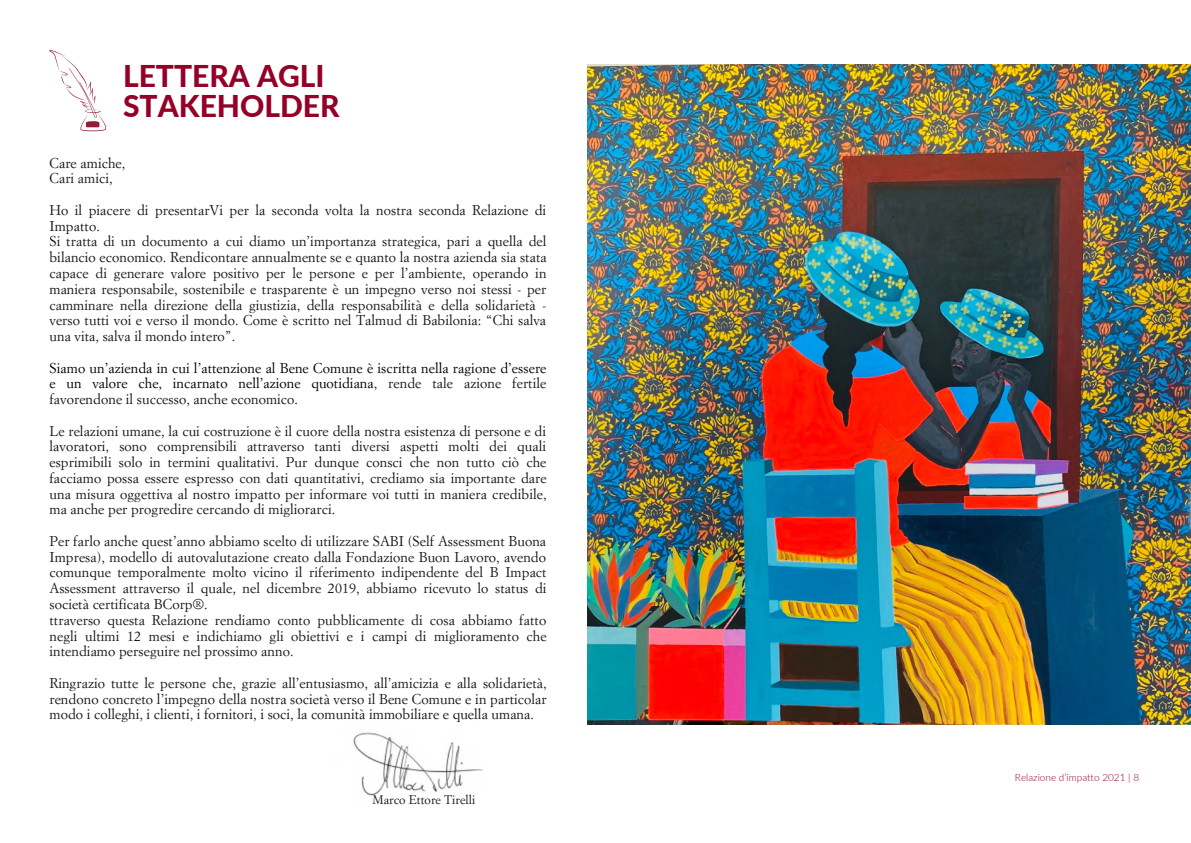
<style>
.page{position:relative;width:1191px;height:843px;background:#fff}
.page>*{position:absolute;margin:0;border:0;box-sizing:border-box;transform-origin:0 0}
.t1{font:800 30px/30px "Lato";color:#940028}
.t2{font:14px/15.8px "Simoncini Garamond Std";letter-spacing:.005em;color:#171615}
.t3{font:14px/15.8px "Simoncini Garamond Std";letter-spacing:.005em;color:#000;text-align:justify}
.t4{font:12.3px "Simoncini Garamond Std";letter-spacing:.005em;color:#171615}
.t5{font:300 10px "Lato";color:#940028}
.s1{color:#171615}
</style>
<div class="page">
<img style="left:353px;top:732px;width:130px;height:64px">
<svg style="left:49px;top:50px;width:57px;height:81px"></svg>
<img style="left:587px;top:64px;width:603px;height:660px">
<h1 class="t1" style="left:123px;top:60px;width:218px">LETTERA AGLI<br>STAKEHOLDER</h1>
<p class="t2" style="left:49px;top:156px;width:77px">Care amiche,<br>Cari amici,</p>
<p class="t2" style="left:49px;top:203px;width:498px">Ho il piacere di presentarVi per la seconda volta la nostra seconda Relazione di Impatto.<br>Si tratta di un documento a cui diamo un’importanza strategica, pari a quella del bilancio economico. Rendicontare annualmente se e quanto la nostra azienda sia stata capace di generare valore positivo per le persone e per l’ambiente, operando in maniera responsabile, sostenibile e trasparente è un impegno verso noi stessi - per camminare nella direzione della giustizia, della responsabilità e della solidarietà - verso tutti voi e verso il mondo. Come è scritto nel Talmud di Babilonia: “Chi salva una vita, salva il mondo intero”.</p>
<p class="t3" style="left:49px;top:361px;width:498px">Siamo un’azienda in cui l’attenzione al Bene Comune è iscritta nella ragione d’essere e un valore che, incarnato nell’azione quotidiana<span class="s1">, rende tale azione fertile favorendone il successo, anche economico.</span></p>
<p class="t2" style="left:49px;top:424px;width:498px;text-align:justify">Le relazioni umane, la cui costruzione è il cuore della nostra esistenza di persone e di lavoratori, sono comprensibili attraverso tanti diversi aspetti molti dei quali esprimibili solo in termini qualitativi. Pur dunque consci che non tutto ciò che facciamo possa essere espresso con dati quantitativi, crediamo sia importante dare una misura oggettiva al nostro impatto per informare voi tutti in maniera credibile, ma anche per progredire cercando di migliorarci.</p>
<p class="t2" style="left:49px;top:534px;width:498px">Per farlo anche quest’anno abbiamo scelto di utilizzare SABI (Self Assessment Buona Impresa), modello di autovalutazione creato dalla Fondazione Buon Lavoro, avendo comunque temporalmente molto vicino il riferimento indipendente del B Impact Assessment attraverso il quale, nel dicembre 2019, abbiamo ricevuto lo status di società certificata BCorp®.<br>ttraverso questa Relazione rendiamo conto pubblicamente di cosa abbiamo fatto negli ultimi 12 mesi e indichiamo gli obiettivi e i campi di miglioramento che intendiamo perseguire nel prossimo anno.</p>
<p class="t2" style="left:49px;top:676px;width:498px;text-align:justify">Ringrazio tutte le persone che, grazie all’entusiasmo, all’amicizia e alla solidarietà, rendono concreto l’impegno della nostra società verso il Bene Comune e in particolar modo i colleghi, i clienti, i fornitori, i soci, la comunità immobiliare e quella umana.</p>
<p class="t4" style="left:372px;top:794px;width:104px">Marco Ettore Tirelli</p>
<p class="t5" style="left:1014px;top:770px;width:126px">Relazione d’impatto 2021 | 8</p>
</div>
